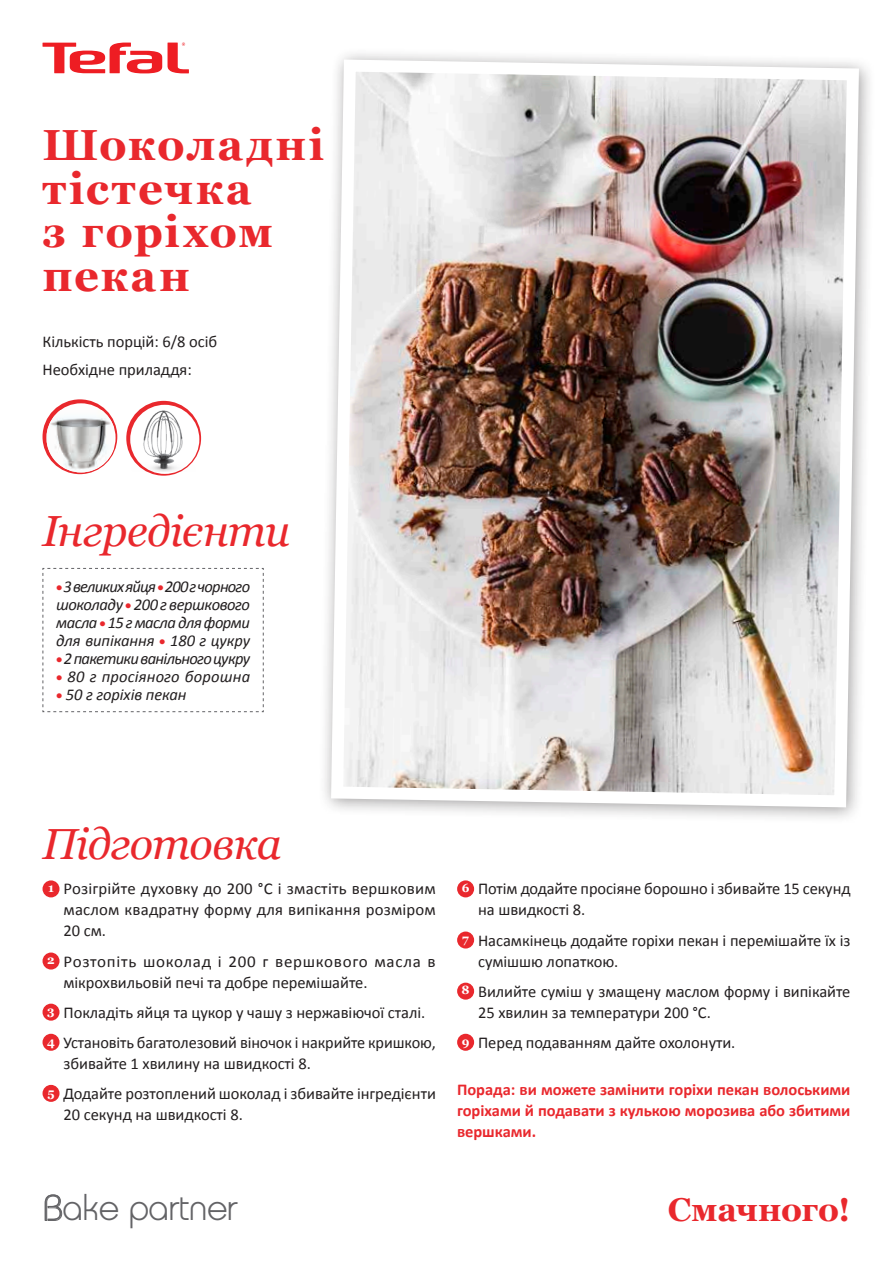
<style>
.page{position:relative;width:893px;height:1263px;background:#fff}
.page>*{position:absolute;margin:0;border:0;box-sizing:border-box;transform-origin:0 0}
.t1{font:700 43.5px/43.5px "Georgia";letter-spacing:.05em;color:#e9282d}
.t2{font:italic 43.5px "Georgia";letter-spacing:-.015em;color:#e9282d}
.t3{font:36px "Moulinettepc";color:#636366}
.t4{font:700 33px "Georgia";letter-spacing:-.01em;color:#e9282d}
.t5{font:16.5px/21px "Calibri";letter-spacing:-.005em;color:#231f20}
.t6{font:italic 16.5px/18px "Calibri";letter-spacing:-.02em;color:#231f20;text-align:justify}
.t7{font:700 16.5px/21px "Calibri";letter-spacing:-.005em;color:#e9282d;text-align:justify}
.t8{font:italic 16.5px "Calibri";letter-spacing:-.04em;color:#231f20}
.t9{font:italic 16.5px "Calibri";letter-spacing:.01em;color:#231f20}
.s1{font-family:"Myriad Pro";font-weight:900;font-style:normal;font-stretch:semi-expanded;color:#e9282d}
.s2{font-family:"Georgia";font-weight:700;font-size:12px;color:#fff}
.s3{font-family:"Bauhaus";font-weight:300}
</style>
<div class="page">
<svg style="left:168px;top:43px;width:21px;height:30px"></svg>
<svg style="left:43px;top:43px;width:119px;height:30px"></svg>
<div style="left:43px;top:880px;width:17px;height:17px;background:#e9282d;border-radius:50%"></div>
<div style="left:43px;top:952px;width:17px;height:17px;background:#e9282d;border-radius:50%"></div>
<div style="left:43px;top:1004px;width:17px;height:17px;background:#e9282d;border-radius:50%"></div>
<div style="left:43px;top:1034px;width:17px;height:17px;background:#e9282d;border-radius:50%"></div>
<div style="left:43px;top:1085px;width:17px;height:17px;background:#e9282d;border-radius:50%"></div>
<div style="left:457px;top:880px;width:17px;height:17px;background:#e9282d;border-radius:50%"></div>
<div style="left:457px;top:931px;width:17px;height:17px;background:#e9282d;border-radius:50%"></div>
<div style="left:457px;top:983px;width:17px;height:17px;background:#e9282d;border-radius:50%"></div>
<div style="left:457px;top:1034px;width:17px;height:17px;background:#e9282d;border-radius:50%"></div>
<svg style="left:42px;top:568px;width:222px;height:144px"></svg>
<svg style="left:126px;top:401px;width:75px;height:75px"></svg>
<svg style="left:130px;top:405px;width:69px;height:69px"></svg>
<img style="left:131px;top:407px;width:65px;height:64px">
<svg style="left:43px;top:399px;width:74px;height:75px"></svg>
<div style="left:46px;top:403px;width:70px;height:69px;background:#fff;border-radius:50%"></div>
<img style="left:47px;top:410px;width:67px;height:62px">
<div style="left:319px;top:47px;width:557px;height:778px;background:#231f20;opacity:.42"></div>
<img style="left:325px;top:53px;width:540px;height:760px">
<h1 class="t1" style="left:43px;top:121px;width:283px">Шоколадні тістечка<br>з горіхом пекан</h1>
<p class="t5" style="left:43px;top:327px;width:176px;line-height:28px">Кількість порцій: 6/8 осіб<br>Необхідне приладдя:</p>
<h1 class="t2" style="left:43px;top:499px;width:249px">Інгредієнти</h1>
<p class="t6" style="left:56px;top:577px;width:196px"><span class="s1">•</span> 3великих яйця <span class="s1">•</span>200г чорного шоколаду <span class="s1">•</span> 200 г вершкового масла <span class="s1">•</span>15г масла для форми для випікання <span class="s1">•</span> 180 г цукру</p>
<p class="t8" style="left:56px;top:647px;width:196px"><span class="s1">•</span>2пакетики ванільного цукру</p>
<p class="t9" style="left:56px;top:665px;width:196px"><span class="s1">•</span> 80 г просіяного борошна</p>
<p class="t6" style="left:56px;top:685px;width:132px"><span class="s1">•</span> 50 г горіхів пекан</p>
<h1 class="t2" style="left:43px;top:812px;width:241px">Підготовка</h1>
<p class="t5" style="left:63px;top:878px;width:374px;text-align:justify;text-indent:-15px"><span class="s2">1</span> Розігрійте духовку до 200 °C і змастіть вершковим маслом квадратну форму для випікання розміром 20 см.</p>
<p class="t5" style="left:63px;top:950px;width:374px;text-indent:-16px"><span class="s2">2</span> Розтопіть шоколад і 200 г вершкового масла в мікрохвильовій печі та добре перемішайте.</p>
<p class="t5" style="left:47px;top:997px;width:390px;line-height:30.2px"><span class="s2">3</span> Покладіть яйця та цукор у чашу з нержавіючої сталі.<br><span class="s2">4</span> Установіть багатолезовий віночок і накрийте кришкою,</p>
<p class="t5" style="left:47px;top:1048px;width:390px;line-height:30.2px;text-indent:16px">збивайте 1 хвилину на швидкості 8.<br><span class="s2">5</span> Додайте розтоплений шоколад і збивайте інгредієнти</p>
<p class="t5" style="left:63px;top:1103px;width:181px">20 секунд на швидкості 8.</p>
<p class="t5" style="left:478px;top:878px;width:374px;text-indent:-16px"><span class="s2">6</span> Потім додайте просіяне борошно і збивайте 15 секунд на швидкості 8.</p>
<p class="t5" style="left:478px;top:929px;width:374px;text-indent:-16px"><span class="s2">7</span> Насамкінець додайте горіхи пекан і перемішайте їх із сумішшю лопаткою.</p>
<p class="t5" style="left:478px;top:980px;width:374px;text-indent:-17px"><span class="s2">8</span> Вилийте суміш у змащену маслом форму і випікайте<br>25 хвилин за температури 200 °C.</p>
<p class="t5" style="left:462px;top:1031px;width:275px"><span class="s2">9</span> Перед подаванням дайте охолонути.</p>
<p class="t7" style="left:457px;top:1078px;width:395px">Порада: ви можете замінити горіхи пекан волоськими горіхами й подавати з кулькою морозива або збитими вершками.</p>
<h2 class="t3" style="left:43px;top:1187px;width:196px"><span class="s3">B</span>ake partner</h2>
<h3 class="t4" style="left:668px;top:1185px;width:184px">Смачного!</h3>
</div>
